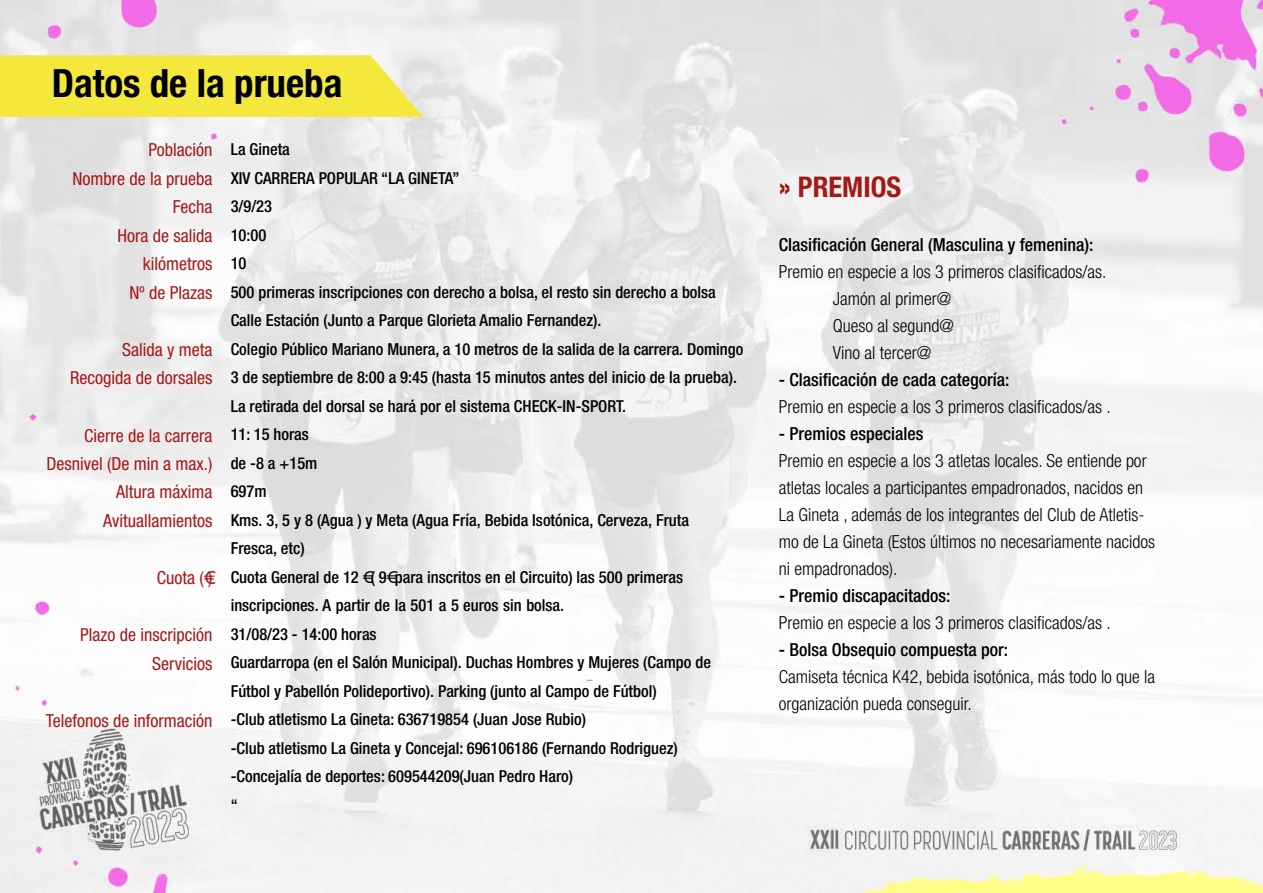
<style>
.page{position:relative;width:1263px;height:893px;background:#fff}
.page>*{position:absolute;margin:0;border:0;box-sizing:border-box;transform-origin:0 0}
.t1{font:700 condensed 39px "Helvetica Neue";color:#000}
.t2{font:700 condensed 28.5px "Helvetica Neue";color:#a51816}
.t3{font:300 condensed 18px/27px "Helvetica Neue";color:#000}
.t4{font:condensed 18px/28.5px "Helvetica Neue";color:#a51816;text-align:right}
.t5{font:500 condensed 18px "Helvetica Neue";color:#000}
.t6{font:500 condensed 16.5px/28.5px "Helvetica Neue";color:#000}
</style>
<div class="page">
<img style="left:0;top:0;width:1263px;height:893px">
<svg style="left:0;top:55px;width:423px;height:62px;background:#f4e848"></svg>
<h1 class="t1" style="left:52px;top:60px;width:292px">Datos de la prueba</h1>
<p class="t4" style="left:72px;top:136px;width:141px">Población<br>Nombre de la prueba<br>Fecha<br>Hora de salida kilómetros<br>Nº de Plazas</p>
<p class="t6" style="left:231px;top:135px;width:514px">La Gineta<br>XIV CARRERA POPULAR “LA GINETA”<br>3/9/23<br>10:00<br>10<br>500 primeras inscripciones con derecho a bolsa, el resto sin derecho a bolsa Calle Estación (Junto a Parque Glorieta Amalio Fernandez).<br>Colegio Público Mariano Munera, a 10 metros de la salida de la carrera. Domingo 3 de septiembre de 8:00 a 9:45 (hasta 15 minutos antes del inicio de la prueba).<br>La retirada del dorsal se hará por el sistema CHECK-IN-SPORT.<br>11: 15 horas<br>de -8 a +15m<br>697m<br>Kms. 3, 5 y 8 (Agua ) y Meta (Agua Fría, Bebida Isotónica, Cerveza, Fruta<br>Fresca, etc)<br>Cuota General de 12 € ( 9€ para inscritos en el Circuito) las 500 primeras inscripciones. A partir de la 501 a 5 euros sin bolsa.<br>31/08/23 - 14:00 horas<br>Guardarropa (en el Salón Municipal). Duchas Hombres y Mujeres (Campo de Fútbol y Pabellón Polideportivo). Parking (junto al Campo de Fútbol)<br>-Club atletismo La Gineta: 636719854 (Juan Jose Rubio)<br>-Club atletismo La Gineta y Concejal: 696106186 (Fernando Rodriguez) -Concejalía de deportes: 609544209(Juan Pedro Haro)<br>“</p>
<p class="t4" style="left:70px;top:335px;width:144px">Salida y meta<br>Recogida de dorsales</p>
<p class="t4" style="left:47px;top:421px;width:167px">Cierre de la carrera<br>Desnivel (De min a max.)<br>Altura máxima<br>Avituallamientos</p>
<p class="t4" style="left:157px;top:563px;width:57px">Cuota (€)</p>
<p class="t4" style="left:80px;top:620px;width:134px">Plazo de inscripción<br>Servicios</p>
<p class="t4" style="left:46px;top:706px;width:168px">Telefonos de información</p>
<h2 class="t2" style="left:779px;top:170px;width:124px">» PREMIOS</h2>
<p class="t5" style="left:779px;top:234px;width:316px">Clasificación General (Masculina y femenina):</p>
<p class="t3" style="left:833px;top:258px;width:275px;text-indent:-54px">Premio en especie a los 3 primeros clasificados/as.<br>Jamón al primer@<br>Queso al segund@<br>Vino al tercer@</p>
<p class="t5" style="left:779px;top:369px;width:232px">- Clasificación de cada categoría:</p>
<p class="t3" style="left:779px;top:393px;width:333px">Premio en especie a los 3 primeros clasificados/as .</p>
<p class="t5" style="left:779px;top:423px;width:146px">- Premios especiales</p>
<p class="t3" style="left:779px;top:447px;width:378px">Premio en especie a los 3 atletas locales. Se entiende por atletas locales a participantes empadronados, nacidos en La Gineta , además de los integrantes del Club de Atletis&shy;mo de La Gineta (Estos últimos no necesariamente nacidos ni empadronados).</p>
<p class="t5" style="left:779px;top:585px;width:173px">- Premio discapacitados:</p>
<p class="t3" style="left:779px;top:609px;width:333px">Premio en especie a los 3 primeros clasificados/as .</p>
<p class="t5" style="left:779px;top:639px;width:231px">- Bolsa Obsequio compuesta por:</p>
<p class="t3" style="left:779px;top:663px;width:378px">Camiseta técnica K42, bebida isotónica, más todo lo que la organización pueda conseguir.</p>
</div>
